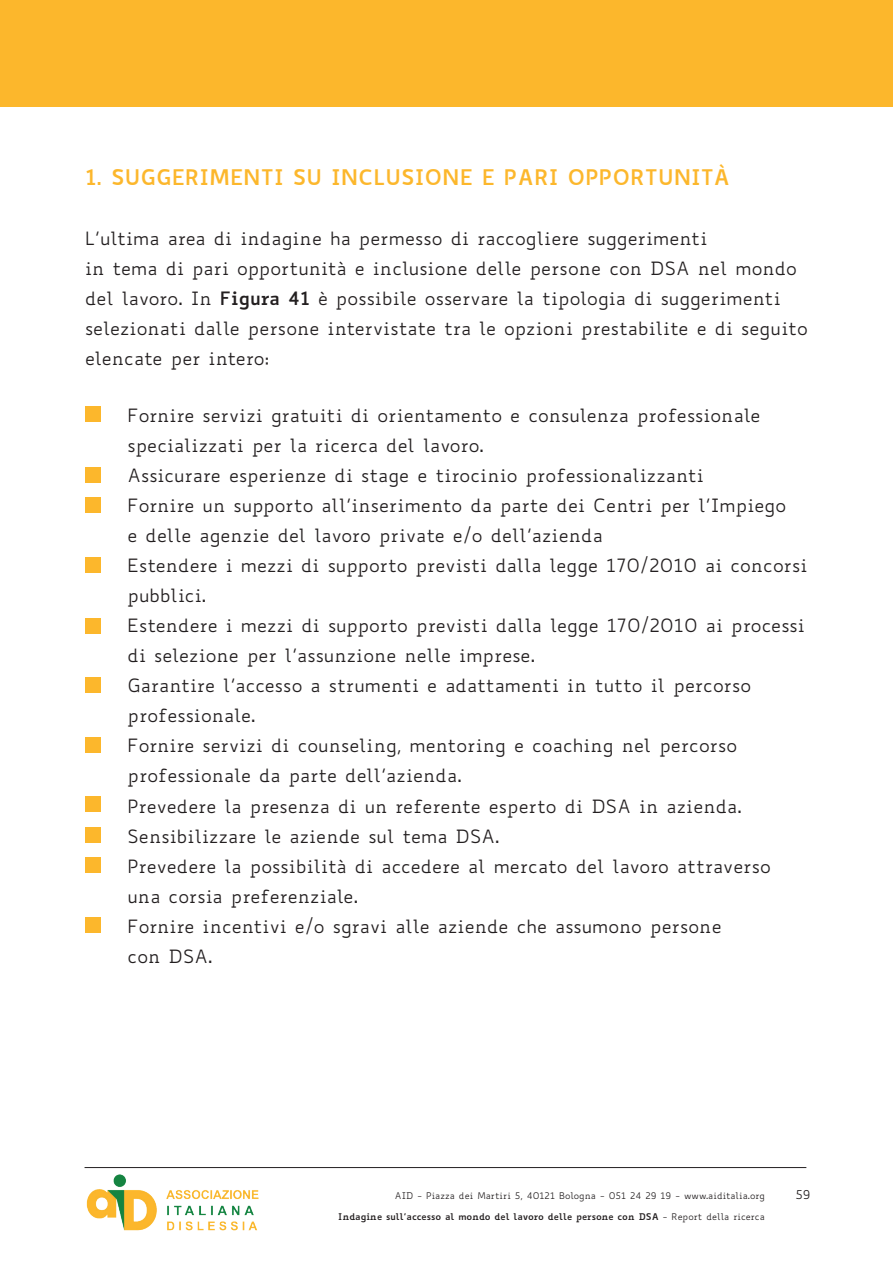
<style>
.page{position:relative;width:893px;height:1263px;background:#fff}
.page>*{position:absolute;margin:0;border:0;box-sizing:border-box;transform-origin:0 0}
.t1{font:700 21px "Biancoenero";color:#fcb72c}
.t2{font:18px/30px "Biancoenero";color:#231f20}
.t3{font:12px "Biancoenero";color:#231f20}
.t4{font:700 9px "Biancoenero";color:#231f20}
.t5{font:9px "Biancoenero";color:#231f20}
.s1{font-weight:700}
.s2{font-weight:400}
</style>
<div class="page">
<div style="left:0;top:0;width:893px;height:107px;background:#fcb72c"></div>
<div style="left:85px;top:406px;width:16px;height:16px;background:#fcb72c"></div>
<div style="left:85px;top:467px;width:16px;height:16px;background:#fcb72c"></div>
<div style="left:85px;top:497px;width:16px;height:15px;background:#fcb72c"></div>
<div style="left:85px;top:557px;width:16px;height:16px;background:#fcb72c"></div>
<div style="left:85px;top:677px;width:16px;height:16px;background:#fcb72c"></div>
<div style="left:85px;top:618px;width:16px;height:16px;background:#fcb72c"></div>
<div style="left:85px;top:737px;width:16px;height:16px;background:#fcb72c"></div>
<div style="left:85px;top:796px;width:16px;height:16px;background:#fcb72c"></div>
<div style="left:85px;top:827px;width:16px;height:15px;background:#fcb72c"></div>
<div style="left:85px;top:857px;width:16px;height:16px;background:#fcb72c"></div>
<div style="left:85px;top:917px;width:16px;height:16px;background:#fcb72c"></div>
<img style="left:86px;top:1174px;width:173px;height:57px">
<hr style="left:85px;top:1167px;width:721px;height:1px;background:#231f20">
<p class="t1" style="left:85px;top:158px;width:646px">1. SUGGERIMENTI SU INCLUSIONE E PARI OPPORTUNITÀ</p>
<p class="t2" style="left:85px;top:223px;width:724px">L’ultima area di indagine ha permesso di raccogliere suggerimenti<br>in tema di pari opportunità e inclusione delle persone con DSA nel mondo del lavoro. In <span class="s1">Figura 41</span> è possibile osservare la tipologia di suggerimenti selezionati dalle persone intervistate tra le opzioni prestabilite e di seguito elencate per intero:</p>
<p class="t2" style="left:128px;top:400px;width:681px">Fornire servizi gratuiti di orientamento e consulenza professionale specializzati per la ricerca del lavoro.<br>Assicurare esperienze di stage e tirocinio professionalizzanti<br>Fornire un supporto all’inserimento da parte dei Centri per l’Impiego<br>e delle agenzie del lavoro private e/o dell’azienda<br>Estendere i mezzi di supporto previsti dalla legge 170/2010 ai concorsi pubblici.<br>Estendere i mezzi di supporto previsti dalla legge 170/2010 ai processi di selezione per l’assunzione nelle imprese.<br>Garantire l’accesso a strumenti e adattamenti in tutto il percorso professionale.<br>Fornire servizi di counseling, mentoring e coaching nel percorso professionale da parte dell’azienda.<br>Prevedere la presenza di un referente esperto di DSA in azienda.<br>Sensibilizzare le aziende sul tema DSA.<br>Prevedere la possibilità di accedere al mercato del lavoro attraverso una corsia preferenziale.<br>Fornire incentivi e/o sgravi alle aziende che assumono persone<br>con DSA.</p>
<p class="t5" style="left:395px;top:1189px;width:371px">AID - Piazza dei Martiri 5, 40121 Bologna - 051 24 29 19 - www.aiditalia.org</p>
<p class="t3" style="left:795px;top:1186px;width:17px">59</p>
<p class="t4" style="left:338px;top:1209px;width:428px">Indagine sull’accesso al mondo del lavoro delle persone con DSA <span class="s2">- Report della ricerca</span></p>
</div>
